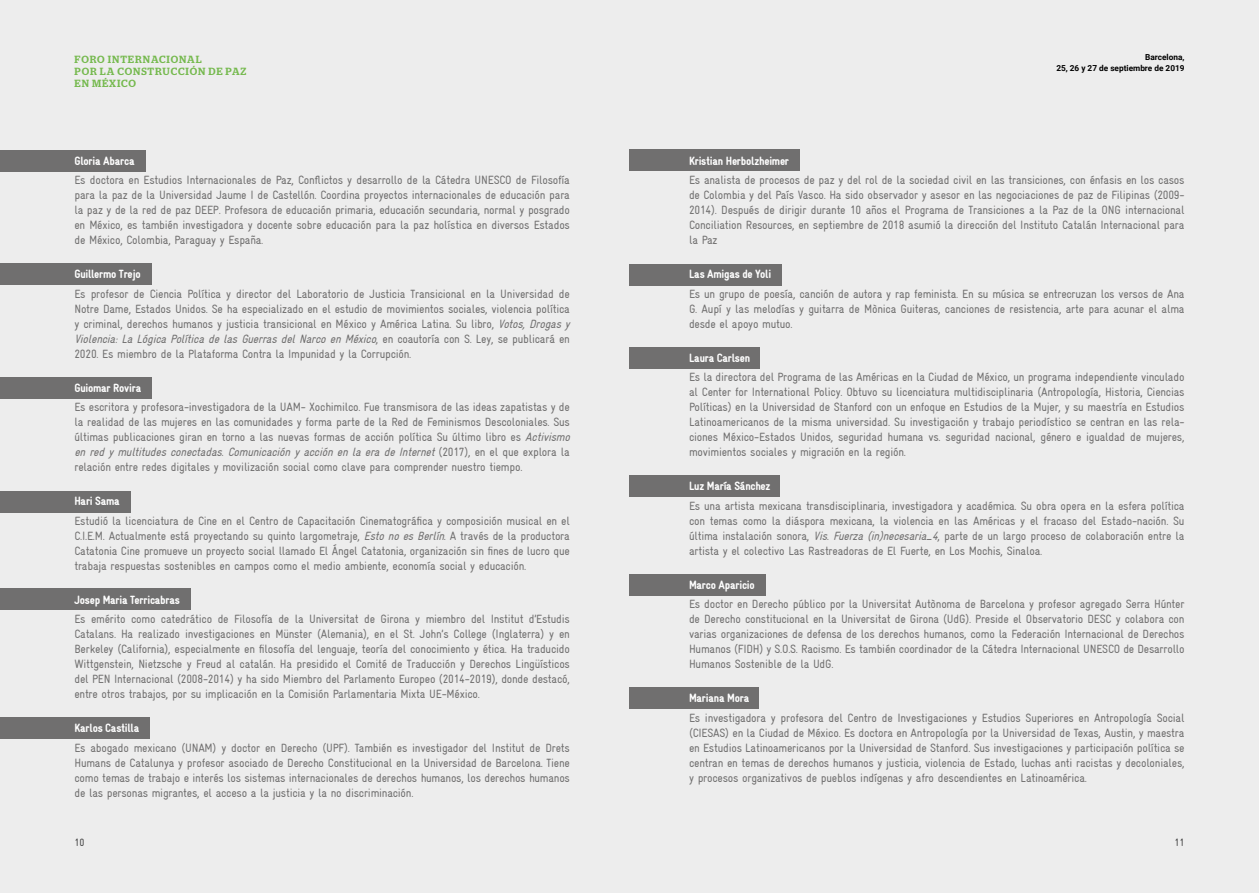
<style>
.page{position:relative;width:1259px;height:893px;background:#ededed}
.page>*{position:absolute;margin:0;border:0;box-sizing:border-box;transform-origin:0 0}
.t1{font:condensed 12px/15px "Gravur";letter-spacing:-.02em;color:#706f6f;text-align:justify}
.t2{font:900 condensed 12px "Gravur";letter-spacing:-.02em;color:#fff}
.t3{font:condensed 10.5px "Gravur";color:#424242}
.t4{font:500 10.35px/12.1px "Stag";letter-spacing:.08em;color:#75b94e}
.t5{font:700 8.25px/10.5px "Roboto";color:#000;text-align:right}
.s1{font-style:italic}
</style>
<div class="page">
<div style="left:0;top:150px;width:146px;height:21px;background:#706f6f"></div>
<div style="left:0;top:491px;width:131px;height:21px;background:#706f6f"></div>
<div style="left:0;top:588px;width:190px;height:22px;background:#706f6f"></div>
<div style="left:0;top:717px;width:149px;height:22px;background:#706f6f"></div>
<div style="left:0;top:264px;width:151px;height:21px;background:#706f6f"></div>
<div style="left:0;top:377px;width:152px;height:21px;background:#706f6f"></div>
<div style="left:629px;top:574px;width:136px;height:22px;background:#706f6f"></div>
<div style="left:629px;top:688px;width:130px;height:21px;background:#706f6f"></div>
<div style="left:629px;top:347px;width:131px;height:21px;background:#706f6f"></div>
<div style="left:629px;top:264px;width:152px;height:21px;background:#706f6f"></div>
<div style="left:629px;top:149px;width:170px;height:22px;background:#706f6f"></div>
<div style="left:629px;top:476px;width:151px;height:21px;background:#706f6f"></div>
<p class="t4" style="left:75px;top:53px;width:173px">FORO INTERNACIONAL<br>POR LA CONSTRUCCIÓN DE PAZ<br>EN MÉXICO</p>
<p class="t2" style="left:74px;top:154px;width:62px">Gloria Abarca</p>
<p class="t1" style="left:74px;top:172px;width:497px">Es doctora en Estudios Internacionales de Paz, Conflictos y desarrollo de la Cátedra UNESCO de Filosofía para la paz de la Universidad Jaume I de Castellón. Coordina proyectos internacionales de educación para la paz y de la red de paz DEEP. Profesora de educación primaria, educación secundaria, normal y posgrado en México, es también investigadora y docente sobre educación para la paz holística en diversos Estados de México, Colombia, Paraguay y España.</p>
<p class="t2" style="left:74px;top:268px;width:68px">Guillermo Trejo</p>
<p class="t1" style="left:74px;top:286px;width:500px;text-align:left">Es profesor de Ciencia Política y director del Laboratorio de Justicia Transicional en la Universidad de Notre Dame, Estados Unidos. Se ha especializado en el estudio de movimientos sociales, violencia política y criminal, derechos humanos y justicia transicional en México y América Latina. Su libro, <span class="s1">Votos, Drogas y Violencia: La Lógica Política de las Guerras del Narco en México</span>, e n c o a u t o rí a c o n S . L e y, s e p u b l i c a r á e n 2020. Es miembro de la Plataforma Contra la Impunidad y la Corrupción.</p>
<p class="t2" style="left:74px;top:381px;width:68px">Guiomar Rovira</p>
<p class="t1" style="left:74px;top:399px;width:500px;text-align:left">Es escritora y profesora-investigadora de la UAM- Xochimilco. Fue transmisora de las ideas zapatistas y de la realidad de las mujeres en las comunidades y forma parte de la Red de Feminismos Descoloniales. Sus últimas publicaciones giran en torno a las nuevas formas de acción política Su último libro es <span class="s1">Activismo en red y multitudes conectadas. Comunicación y acción en la era de Internet</span> ( 2 0 1 7 ) , e n e l q u e e x p l o r a l a relación entre redes digitales y movilización social como clave para comprender nuestro tiempo.</p>
<p class="t2" style="left:74px;top:495px;width:47px">Hari Sama</p>
<p class="t1" style="left:74px;top:513px;width:497px">Estudió la licenciatura de Cine en el Centro de Capacitación Cinematográfica y composición musical en el C.I.E.M. Actualmente está proyectando su quinto largometraje, <span class="s1">Esto no es Berlín</span>. A través de la productora Catatonia Cine promueve un proyecto social llamado El Ángel Catatonia, organización sin fines de lucro que trabaja respuestas sostenibles en campos como el medio ambiente, economía social y educación.</p>
<p class="t2" style="left:74px;top:593px;width:107px">Josep Maria Terricabras</p>
<p class="t1" style="left:74px;top:611px;width:497px">Es emérito como catedrático de Filosofía de la Universitat de Girona y miembro del Institut d’Estudis Catalans. Ha realizado investigaciones en Münster (Alemania), en el St. John’s College (Inglaterra) y en Berkeley (California), especialmente en filosofía del lenguaje, teoría del conocimiento y ética. Ha traducido Wittgenstein, Nietzsche y Freud al catalán. Ha presidido el Comité de Traducción y Derechos Lingüísticos del PEN Internacional (2008-2014) y ha sido Miembro del Parlamento Europeo (2014-2019), donde destacó, entre otros trabajos, por su implicación en la Comisión Parlamentaria Mixta UE-México.</p>
<p class="t2" style="left:74px;top:722px;width:66px">Karlos Castilla</p>
<p class="t1" style="left:74px;top:740px;width:497px">Es abogado mexicano (UNAM) y doctor en Derecho (UPF). También es investigador del Institut de Drets Humans de Catalunya y profesor asociado de Derecho Constitucional en la Universidad de Barcelona. Tiene como temas de trabajo e interés los sistemas internacionales de derechos humanos, los derechos humanos de las personas migrantes, el acceso a la justicia y la no discriminación.</p>
<p class="t5" style="left:1056px;top:52px;width:130px">Barcelona,<br>25, 26 y 27 de septiembre de 2019</p>
<p class="t2" style="left:689px;top:154px;width:102px">Kristian Herbolzheimer</p>
<p class="t1" style="left:689px;top:172px;width:497px">Es analista de procesos de paz y del rol de la sociedad civil en las transiciones, con énfasis en los casos de Colombia y del País Vasco. Ha sido observador y asesor en las negociaciones de paz de Filipinas (2009- 2014). Después de dirigir durante 10 años el Programa de Transiciones a la Paz de la ONG internacional Conciliation Resources, en septiembre de 2018 asumió la dirección del Instituto Catalán Internacional para la Paz</p>
<p class="t2" style="left:689px;top:268px;width:84px">Las Amigas de Yoli</p>
<p class="t1" style="left:689px;top:286px;width:497px">Es un grupo de poesía, canción de autora y rap feminista. En su música se entrecruzan los versos de Ana G. Aupí y las melodías y guitarra de Mònica Guiteras, canciones de resistencia, arte para acunar el alma desde el apoyo mutuo.</p>
<p class="t2" style="left:689px;top:351px;width:63px">Laura Carlsen</p>
<p class="t1" style="left:689px;top:369px;width:497px">Es la directora del Programa de las Américas en la Ciudad de México, un programa independiente vinculado al Center for International Policy. Obtuvo su licenciatura multidisciplinaria (Antropología, Historia, Ciencias Políticas) en la Universidad de Stanford con un enfoque en Estudios de la Mujer, y su maestría en Estudios Latinoamericanos de la misma universidad. Su investigación y trabajo periodístico se centran en las rela&shy;ciones México-Estados Unidos, seguridad humana vs. seguridad nacional, género e igualdad de mujeres, movimientos sociales y migración en la región.</p>
<p class="t2" style="left:689px;top:480px;width:83px">Luz María Sánchez</p>
<p class="t1" style="left:689px;top:498px;width:497px">Es una artista mexicana transdisciplinaria, investigadora y académica. Su obra opera en la esfera política con temas como la diáspora mexicana, la violencia en las Américas y el fracaso del Estado-nación. Su última instalación sonora, <span class="s1">Vis. Fuerza (in)necesaria_4</span>, parte de un largo proceso de colaboración entre la artista y el colectivo Las Rastreadoras de El Fuerte, en Los Mochis, Sinaloa.</p>
<p class="t2" style="left:689px;top:578px;width:67px">Marco Aparicio</p>
<p class="t1" style="left:689px;top:596px;width:497px">Es doctor en Derecho público por la Universitat Autònoma de Barcelona y profesor agregado Serra Húnter de Derecho constitucional en la Universitat de Girona (UdG). Preside el Observatorio DESC y colabora con varias organizaciones de defensa de los derechos humanos, como la Federación Internacional de Derechos Humanos (FIDH) y S.O.S. Racismo. Es también coordinador de la Cátedra Internacional UNESCO de Desarrollo Humanos Sostenible de la UdG.</p>
<p class="t2" style="left:689px;top:692px;width:62px">Mariana Mora</p>
<p class="t1" style="left:689px;top:710px;width:497px">Es investigadora y profesora del Centro de Investigaciones y Estudios Superiores en Antropología Social (CIESAS) en la Ciudad de México. Es doctora en Antropología por la Universidad de Texas, Austin, y maestra en Estudios Latinoamericanos por la Universidad de Stanford. Sus investigaciones y participación política se centran en temas de derechos humanos y justicia, violencia de Estado, luchas anti racistas y decoloniales, y procesos organizativos de pueblos indígenas y afro descendientes en Latinoamérica.</p>
<p class="t3" style="left:74px;top:837px;width:12px">10</p>
<p class="t3" style="left:1174px;top:837px;width:12px">11</p>
</div>
